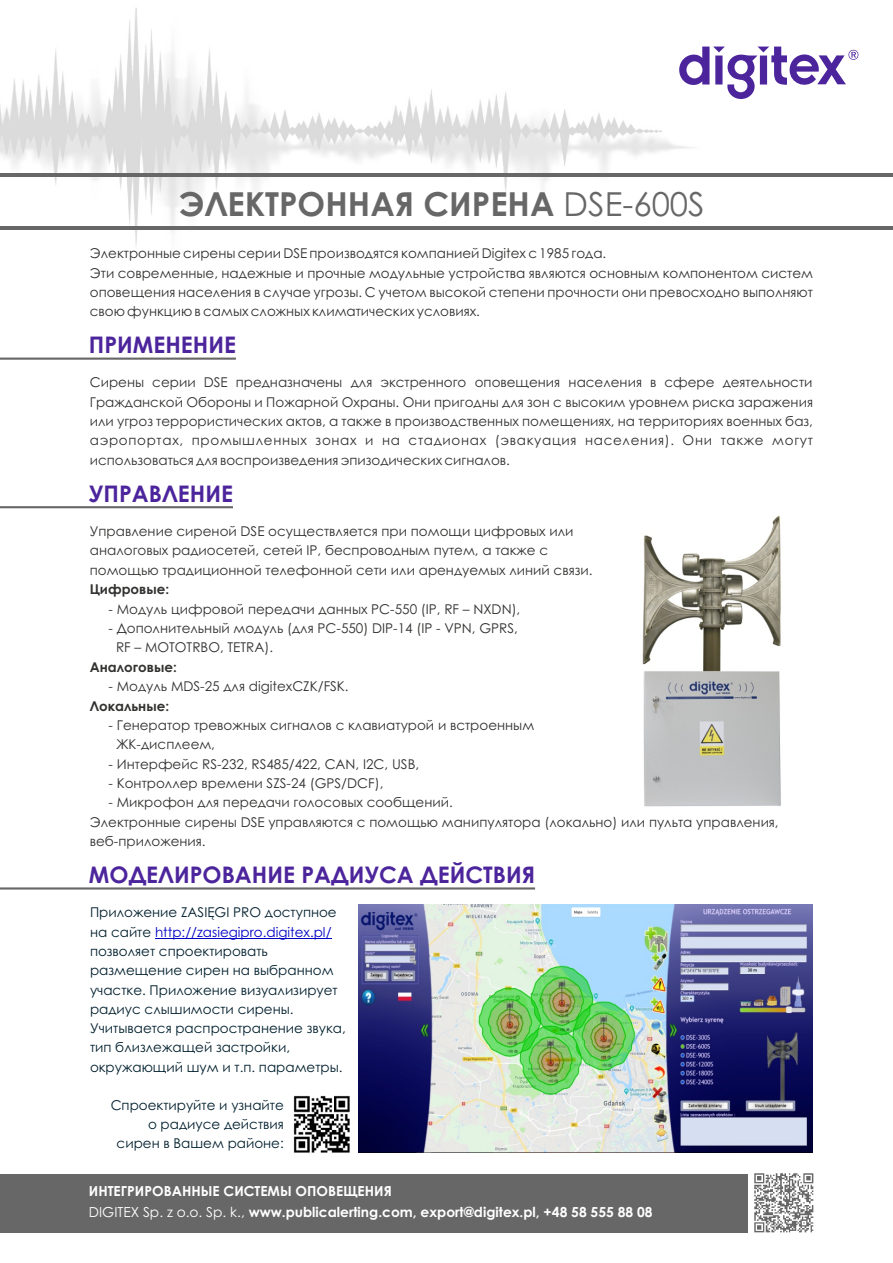
<style>
.page{position:relative;width:893px;height:1263px;background:#fff}
.page>*{position:absolute;margin:0;border:0;box-sizing:border-box;transform-origin:0 0}
.t1{font:700 33px "Century Gothic";color:#676767}
.t2{font:700 22.8px "Century Gothic";color:#4c259c}
.t3{font:700 13.8px/20.1px "Century Gothic";color:#fff}
.t4{font:13.5px/19.4px "Century Gothic";color:#313130}
.t5{font:13.5px/19.4px "Century Gothic";color:#001f2d}
.t6{font:700 13.5px "Century Gothic";color:#313130}
.s1{font-weight:400}
.s2{color:#0000c4}
</style>
<div class="page">
<img style="left:642px;top:515px;width:139px;height:292px">
<img style="left:0;top:8px;width:736px;height:238px">
<hr style="left:0;top:173px;width:893px;height:4px;background:#676767">
<hr style="left:0;top:227px;width:893px;height:3px;background:#676767">
<svg style="left:679px;top:47px;width:179px;height:52px"></svg>
<hr style="left:0;top:358px;width:236px;height:2px;background:#676767">
<hr style="left:0;top:506px;width:233px;height:2px;background:#676767">
<div style="left:0;top:1174px;width:748px;height:58px;background:#676767"></div>
<img style="left:754px;top:1173px;width:60px;height:60px">
<hr style="left:0;top:887px;width:535px;height:2px;background:#676767">
<hr style="left:155px;top:938px;width:177px;height:1px;background:#0000c4">
<img style="left:358px;top:904px;width:455px;height:248px">
<img style="left:293px;top:1095px;width:57px;height:58px">
<h1 class="t1" style="left:179px;top:191px;width:527px">ЭЛЕКТРОННАЯ СИРЕНА <span class="s1">DSE-600S</span></h1>
<p class="t4" style="left:90px;top:245px;width:725px">Электронные сирены серии DSE производятся компанией Digitex с 1985 года.<br>Эти современные, надежные и прочные модульные устройства являются основным компонентом систем оповещения населения в случае угрозы. С учетом высокой степени прочности они превосходно выполняют свою функцию в самых сложных климатических условиях.</p>
<h2 class="t2" style="left:89px;top:336px;width:148px">ПРИМЕНЕНИЕ</h2>
<p class="t4" style="left:90px;top:374px;width:725px;text-align:justify">Сирены серии DSE предназначены для экстренного оповещения населения в сфере деятельности Гражданской Обороны и Пожарной Охраны. Они пригодны для зон с высоким уровнем риска заражения или угроз террористических актов, а также в производственных помещениях, на территориях военных баз, аэропортах, промышленных зонах и на стадионах (эвакуация населения). Они также могут использоваться для воспроизведения эпизодических сигналов.</p>
<h2 class="t2" style="left:89px;top:485px;width:145px">УПРАВЛЕНИЕ</h2>
<p class="t4" style="left:90px;top:523px;width:504px">Управление сиреной DSE осуществляется при помощи цифровых или аналоговых радиосетей, сетей IP, беспроводным путем, а также с помощью традиционной телефонной сети или арендуемых линий связи.</p>
<p class="t6" style="left:90px;top:584px;width:81px">Цифровые:</p>
<p class="t4" style="left:109px;top:600px;width:413px">- Модуль цифровой передачи данных PC-550 (IP, RF – NXDN),</p>
<p class="t4" style="left:109px;top:620px;width:411px">- Дополнительный модуль (для PC-550) DIP-14 (IP - VPN, GPRS,</p>
<p class="t4" style="left:116px;top:639px;width:159px">RF – MOTOTRBO, TETRA).</p>
<p class="t6" style="left:90px;top:662px;width:89px">Аналоговые:</p>
<p class="t4" style="left:109px;top:678px;width:242px">- Модуль MDS-25 для digitexCZK/FSK.</p>
<p class="t6" style="left:90px;top:701px;width:81px">Локальные:</p>
<p class="t4" style="left:116px;top:736px;width:101px">ЖК-дисплеем,</p>
<p class="t4" style="left:109px;top:717px;width:427px">- Генератор тревожных сигналов с клавиатурой и встроенным</p>
<p class="t4" style="left:109px;top:755px;width:312px">- Интерфейс RS-232, RS485/422, CAN, I2C, USB,</p>
<p class="t4" style="left:109px;top:775px;width:276px">- Контроллер времени SZS-24 (GPS/DCF),</p>
<p class="t4" style="left:109px;top:794px;width:346px">- Микрофон для передачи голосовых сообщений.</p>
<p class="t4" style="left:90px;top:813px;width:690px">Электронные сирены DSE управляются с помощью манипулятора (локально) или пульта управления, веб-приложения.</p>
<h2 class="t2" style="left:89px;top:866px;width:448px">МОДЕЛИРОВАНИЕ РАДИУСА ДЕЙСТВИЯ</h2>
<p class="t5" style="left:90px;top:904px;width:257px">Приложение ZASIĘGI PRO доступное на сайте <span class="s2">http://zasiegipro.digitex.pl/ </span>позволяет спроектировать размещение сирен на выбранном участке. Приложение визуализирует радиус слышимости сирены.<br>Учитывается распространение звука, тип близлежащей застройки, окружающий шум и т.п. параметры.</p>
<p class="t5" style="left:111px;top:1096px;width:175px;text-align:right">Спроектируйте и узнайте о радиусе действия сирен в Вашем районе:</p>
<p class="t3" style="left:89px;top:1182px;width:565px">ИНТЕГРИРОВАННЫЕ СИСТЕМЫ ОПОВЕЩЕНИЯ<br><span class="s1">DIGITEX Sp. z o.o. Sp. k.,</span> www.publicalerting.com, export@digitex.pl, +48 58 555 88 08</p>
</div>
